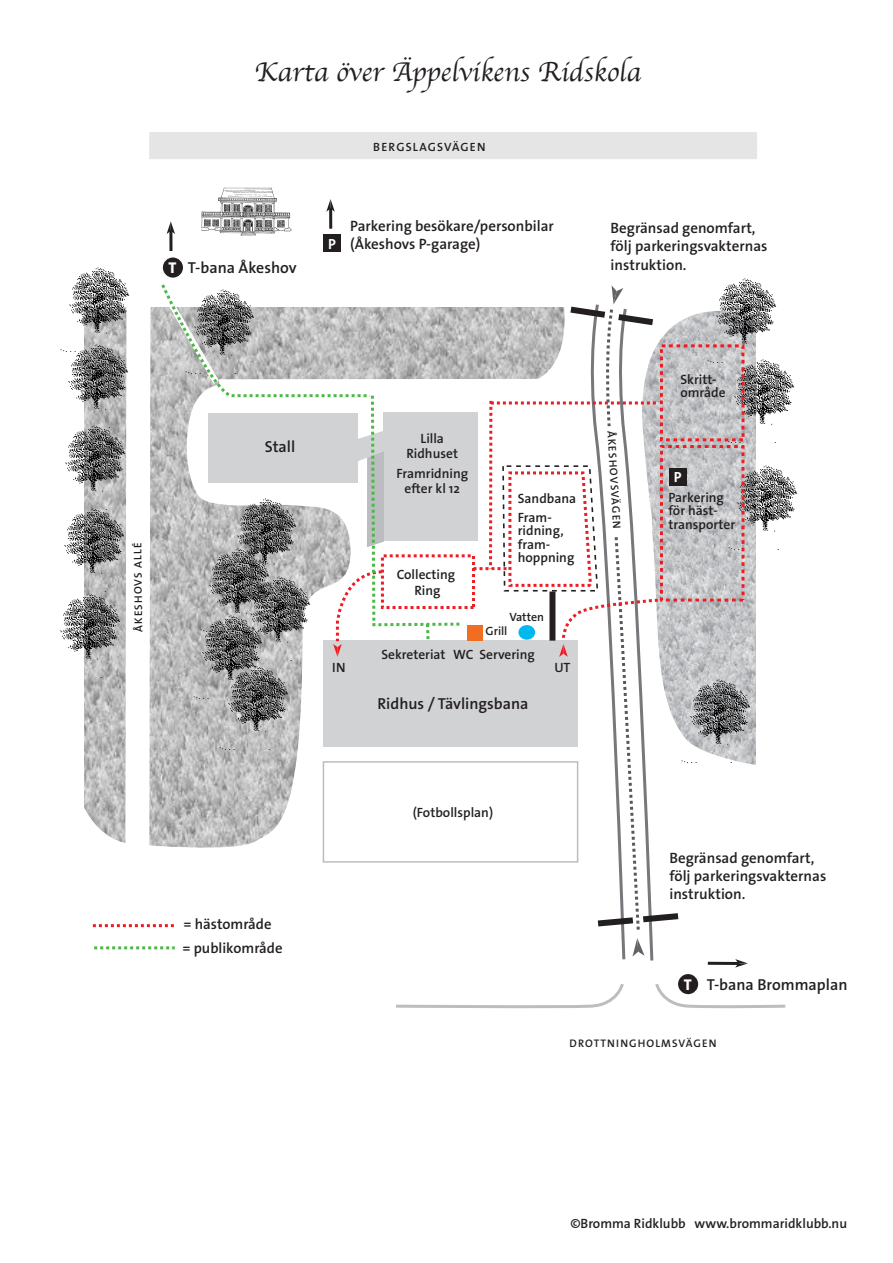
<style>
.page{position:relative;width:893px;height:1263px;background:#fff}
.page>*{position:absolute;margin:0;border:0;box-sizing:border-box;transform-origin:0 0}
.t1{font:28.5px "Apple Chancery";color:#231f20}
.t2{font:600 15.9px "The Sans B6";color:#231f20}
.t3{font:800 15.75px "The Sans B8";color:#fff}
.t4{font:600 15px/18px "The Sans B6";color:#231f20}
.t5{font:600 14.7px "The Sans B6";color:#231f20}
.t6{font:700 14.7px "The Sans B7";color:#fff}
.t7{font:600 13.5px/13.5px "The Sans B6";color:#231f20}
.t8{font:600 13.5px/15px "The Sans";color:#231f20;text-align:center}
.t9{font:600 12px "The Sans B6";letter-spacing:.1em;color:#231f20}
.t10{font:600 12px "The Sans B6";letter-spacing:.075em;color:#231f20}
.t11{font:600 10.95px "The Sans B6";letter-spacing:.1em;color:#231f20}
.s1{font-family:"The Sans B8";font-weight:800;font-size:15.75px;color:#fff}
</style>
<div class="page">
<div style="left:149px;top:132px;width:608px;height:27px;background:#e4e5e4"></div>
<img style="left:84px;top:307px;width:389px;height:531px">
<div style="left:323px;top:641px;width:255px;height:106px;background:#d1d2d4"></div>
<div style="left:384px;top:413px;width:94px;height:128px;background:#d1d2d4"></div>
<img style="left:685px;top:312px;width:39px;height:107px">
<img style="left:685px;top:419px;width:71px;height:346px">
<div style="left:669px;top:468px;width:18px;height:17px;background:#231f20"></div>
<img style="left:64px;top:509px;width:49px;height:82px">
<img style="left:60px;top:591px;width:53px;height:86px">
<img style="left:65px;top:428px;width:48px;height:81px">
<img style="left:706px;top:278px;width:71px;height:84px">
<img style="left:724px;top:356px;width:71px;height:87px">
<img style="left:727px;top:463px;width:71px;height:86px">
<img style="left:685px;top:676px;width:71px;height:86px">
<img style="left:63px;top:351px;width:50px;height:77px">
<img style="left:60px;top:267px;width:53px;height:84px">
<div style="left:678px;top:974px;width:20px;height:20px;background:#231f20;border-radius:50%"></div>
<hr style="left:708px;top:962px;width:31px;height:3px;background:#231f20">
<svg style="left:735px;top:959px;width:13px;height:8px"></svg>
<hr style="left:329px;top:208px;width:3px;height:21px;background:#231f20">
<svg style="left:326px;top:199px;width:9px;height:13px"></svg>
<div style="left:219px;top:379px;width:335px;height:24px;background:#fff"></div>
<svg style="left:396px;top:984px;width:228px;height:25px"></svg>
<svg style="left:655px;top:981px;width:131px;height:28px"></svg>
<img style="left:201px;top:187px;width:90px;height:34px">
<svg style="left:93px;top:924px;width:81px;height:3px"></svg>
<svg style="left:94px;top:946px;width:81px;height:3px"></svg>
<div style="left:381px;top:554px;width:94px;height:55px;border:3px dashed #ee1d23"></div>
<div style="left:660px;top:445px;width:84px;height:157px;border:3px dashed #ee1d23"></div>
<div style="left:660px;top:344px;width:84px;height:97px;border:3px dashed #ee1d23"></div>
<div style="left:51px;top:416px;width:26px;height:15px;background:#fff"></div>
<div style="left:50px;top:500px;width:25px;height:16px;background:#fff"></div>
<div style="left:52px;top:582px;width:25px;height:15px;background:#fff"></div>
<div style="left:44px;top:670px;width:26px;height:16px;background:#fff"></div>
<div style="left:467px;top:625px;width:16px;height:16px;background:#f16d21"></div>
<svg style="left:113px;top:221px;width:349px;height:642px"></svg>
<svg style="left:473px;top:285px;width:212px;height:676px"></svg>
<h1 class="t1" style="left:254px;top:49px;width:388px">Karta över Äppelvikens Ridskola</h1>
<p class="t2" style="left:169px;top:260px;width:130px"><span class="s1">T</span> T-bana Åkeshov</p>
<p class="t9" style="left:373px;top:140px;width:114px">BERGSLAGSVÄGEN</p>
<p class="t6" style="left:328px;top:236px;width:9px">P</p>
<p class="t4" style="left:350px;top:217px;width:205px">Parkering besökare/personbilar (Åkeshovs P-garage)</p>
<p class="t4" style="left:611px;top:219px;width:158px;line-height:18.6px">Begränsad genomfart, följ parkeringsvakternas instruktion.</p>
<p class="t11" style="left:133px;top:632px;width:91px;rotate:-91deg">ÅKESHOVS ALLÉ</p>
<p class="t2" style="left:265px;top:439px;width:32px">Stall</p>
<p class="t7" style="left:406px;top:431px;width:53px;line-height:15px;text-align:center">Lilla<br>Ridhuset</p>
<p class="t8" style="left:396px;top:466px;width:73px">Framridning efter kl 12</p>
<p class="t7" style="left:397px;top:566px;width:60px;line-height:16.5px;text-align:center">Collecting<br>Ring</p>
<p class="t7" style="left:518px;top:490px;width:60px;line-height:18.1px">Sandbana<br>Fram-</p>
<p class="t7" style="left:518px;top:524px;width:58px">ridning, fram&shy;hoppning</p>
<p class="t10" style="left:509px;top:610px;width:36px">Vatten</p>
<p class="t10" style="left:486px;top:624px;width:23px">Grill</p>
<p class="t7" style="left:381px;top:648px;width:155px">Sekreteriat WC Servering</p>
<p class="t7" style="left:332px;top:661px;width:15px">IN</p>
<p class="t7" style="left:554px;top:661px;width:17px">UT</p>
<p class="t2" style="left:377px;top:695px;width:153px">Ridhus / Tävlingsbana</p>
<p class="t11" style="left:617px;top:430px;width:100px;rotate:87deg">ÅKESHOVSVÄGEN</p>
<p class="t7" style="left:413px;top:806px;width:82px">(Fotbollsplan)</p>
<p class="t5" style="left:183px;top:916px;width:90px">= hästområde</p>
<p class="t5" style="left:182px;top:940px;width:102px">= publikområde</p>
<p class="t7" style="left:680px;top:373px;width:47px">Skritt&shy;område</p>
<p class="t6" style="left:674px;top:469px;width:9px">P</p>
<p class="t7" style="left:668px;top:491px;width:68px">Parkering för häst&shy;transporter</p>
<p class="t4" style="left:669px;top:850px;width:158px">Begränsad genomfart, följ parkeringsvakternas instruktion.</p>
<p class="t3" style="left:684px;top:976px;width:9px">T</p>
<p class="t2" style="left:707px;top:976px;width:142px">T-bana Brommaplan</p>
<p class="t11" style="left:570px;top:1037px;width:148px">DROTTNINGHOLMSVÄGEN</p>
<p class="t7" style="left:570px;top:1217px;width:278px">©Bromma Ridklubb www.brommaridklubb.nu</p>
</div>
